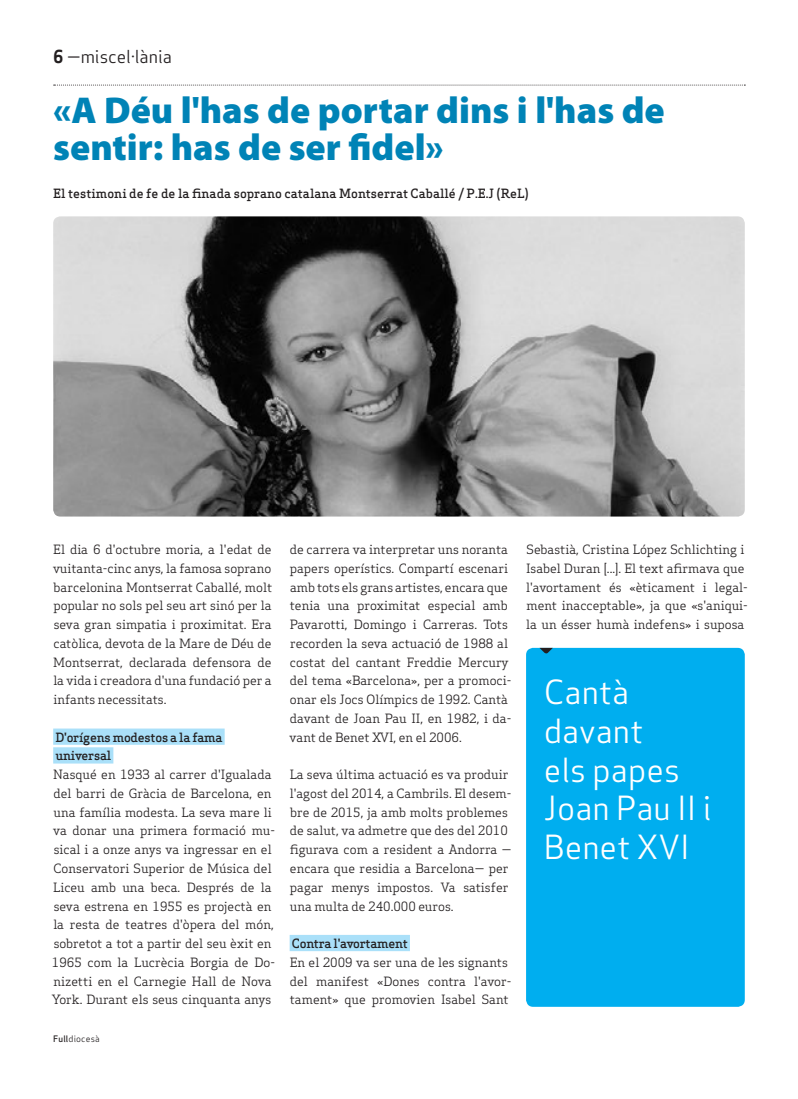
<style>
.page{position:relative;width:798px;height:1099px;background:#fff}
.page>*{position:absolute;margin:0;border:0;box-sizing:border-box;transform-origin:0 0}
.Titulars{font:900 37.5px/37.5px "Myriad Pro";color:#0083b6}
.Pastilla_Destacat{font:32.5px/38.8px "Apex Sans Book T";color:#fff}
.Capçalera{font:17.5px "Apex Sans Book T";color:#231f20}
.Text_General{font:12.5px/18.8px "Apex Serif";color:#231f20}
.Autors{font:500 12.5px "Apex Serif";color:#231f20}
.Text_General-2{font:500 12.5px "Apex Serif";letter-spacing:-.02em;color:#231f20}
.Data_Peu{font:8.75px "Apex Sans Book T";letter-spacing:.02em;color:#231f20}
.s1{font-family:"Apex Sans Bold T"}
.s2{font-family:"Apex Sans Medium T"}
</style>
<div class="page">
<div style="left:53px;top:728px;width:171px;height:16px;background:#aae0f9"></div>
<div style="left:53px;top:747px;width:60px;height:16px;background:#aae0f9"></div>
<div style="left:289px;top:934px;width:121px;height:17px;background:#aae0f9"></div>
<img style="left:53px;top:216px;width:691px;height:300px">
<div style="left:526px;top:648px;width:218px;height:358px;background:#00aeef;border-radius:7px"></div>
<svg style="left:539px;top:648px;width:13px;height:6px"></svg>
<svg style="left:54px;top:85px;width:691px;height:1px"></svg>
<p class="Capçalera" style="left:53px;top:46px;width:120px"><span class="s1">6</span> —miscel·lània</p>
<p class="Titulars" style="left:53px;top:90px;width:613px">«A Déu l'has de portar dins i l'has de sentir: has de ser fidel»</p>
<p class="Autors" style="left:53px;top:185px;width:477px">El testimoni de fe de la finada soprano catalana Montserrat Caballé / P.E.J (ReL)</p>
<p class="Text_General" style="left:53px;top:540px;width:220px;text-align:justify">El dia 6 d'octubre moria, a l'edat de vuitanta-cinc anys, la famosa soprano barcelonina Montserrat Caballé, molt popular no sols pel seu art sinó per la seva gran simpatia i proximitat. Era catòlica, devota de la Mare de Déu de Montserrat, declarada defensora de la vida i creadora d'una fundació per a infants necessitats.</p>
<p class="Text_General-2" style="left:55px;top:729px;width:169px">D'orígens modestos a la fama</p>
<p class="Text_General-2" style="left:55px;top:748px;width:57px">universal</p>
<p class="Text_General" style="left:52px;top:765px;width:225px">Nasqué en 1933 al carrer d'Igualada del barri de Gràcia de Barcelona, en una família modesta. La seva mare li va donar una primera formació mu&shy;sical i a onze anys va ingressar en el Conservatori Superior de Música del Liceu amb una beca. Després de la seva estrena en 1955 es projectà en la resta de teatres d'òpera del món, sobretot a tot a partir del seu èxit en 1965 com la Lucrècia Borgia de Do&shy;nizetti en el Carnegie Hall de Nova York. Durant els seus cinquanta anys</p>
<p class="Data_Peu" style="left:53px;top:1032px;width:48px"><span class="s2">Full</span>diocesà</p>
<p class="Text_General" style="left:289px;top:540px;width:223px">de carrera va interpretar uns noranta papers operístics. Compartí escenari amb tots els grans artistes, encara que tenia una proximitat especial amb Pavarotti, Domingo i Carreras. Tots recorden la seva actuació de 1988 al costat del cantant Freddie Mercury del tema «Barcelona», per a promoci&shy;onar els Jocs Olímpics de 1992. Cantà davant de Joan Pau II, en 1982, i da&shy;vant de Benet XVI, en el 2006.</p>
<p class="Text_General" style="left:289px;top:765px;width:223px">La seva última actuació es va produir l'agost del 2014, a Cambrils. El desem&shy;bre de 2015, ja amb molts problemes de salut, va admetre que des del 2010 figurava com a resident a Andorra — encara que residia a Barcelona— per pagar menys impostos. Va satisfer una multa de 240.000 euros.</p>
<p class="Text_General-2" style="left:292px;top:935px;width:117px">Contra l'avortament</p>
<p class="Text_General" style="left:289px;top:952px;width:223px">En el 2009 va ser una de les signants del manifest «Dones contra l'avor&shy;tament» que promovien Isabel Sant</p>
<p class="Text_General" style="left:526px;top:540px;width:223px">Sebastià, Cristina López Schlichting i Isabel Duran [...]. El text afirmava que l'avortament és «èticament i legal&shy;ment inacceptable», ja que «s'aniqui&shy;la un ésser humà indefens» i suposa</p>
<p class="Pastilla_Destacat" style="left:543px;top:672px;width:169px">Cantà davant<br>els papes<br>Joan Pau II i<br>Benet XVI</p>
</div>
